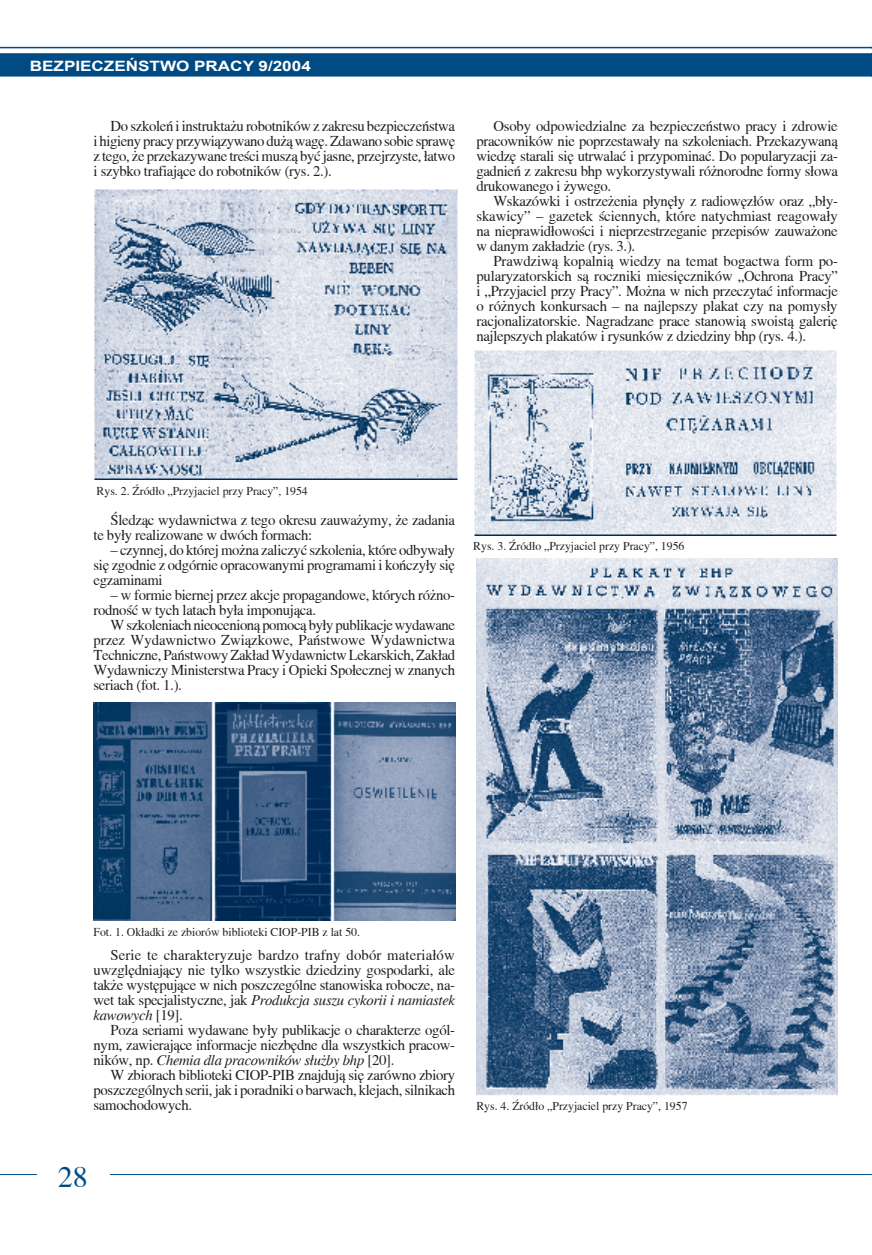
<style>
.page{position:relative;width:872px;height:1255px;background:#fff}
.page>*{position:absolute;margin:0;border:0;box-sizing:border-box;transform-origin:0 0}
.t1{font:30px "Toronto";color:#004b84}
.t2{font:15px/15px "Toronto";letter-spacing:-.02em;color:#231f20;text-align:justify}
.t3{font:700 14.25px "Arial";color:#fff;scale:1.2 1}
.t4{font:12px "Toronto";color:#231f20}
.s1{font-style:italic}
</style>
<div class="page">
<hr style="left:0;top:1174px;width:871px;height:1px;background:#004b84">
<div style="left:37px;top:1166px;width:72px;height:17px;background:#fff"></div>
<svg style="left:0;top:47px;width:872px;height:30px;background:#2d6a99"></svg>
<img style="left:474px;top:350px;width:363px;height:186px">
<img style="left:476px;top:558px;width:361px;height:537px">
<img style="left:94px;top:189px;width:364px;height:290px">
<img style="left:94px;top:703px;width:361px;height:217px">
<p class="t3" style="left:30px;top:56px;width:236px">BEZPIECZEŃSTWO PRACY 9/2004</p>
<p class="t2" style="left:94px;top:118px;width:363px;text-indent:17px">Do szkoleń i instruktażu robotników z zakresu bezpieczeństwa i higieny pracy przywiązywano dużą wagę. Zdawano sobie sprawę z tego, że przekazywane treści muszą być jasne, przejrzyste, łatwo i szybko trafiające do robotników (rys. 2.).</p>
<p class="t2" style="left:476px;top:118px;width:363px;text-indent:17px">Osoby odpowiedzialne za bezpieczeństwo pracy i zdrowie pracowników nie poprzestawały na szkoleniach. Przekazywaną wiedzę starali się utrwalać i przypominać. Do popularyzacji za&shy;gadnień z zakresu bhp wykorzystywali różnorodne formy słowa drukowanego i żywego.</p>
<p class="t2" style="left:476px;top:193px;width:363px;text-indent:17px">Wskazówki i ostrzeżenia płynęły z radiowęzłów oraz „bły&shy;skawicy” – gazetek ściennych, które natychmiast reagowały na nieprawidłowości i nieprzestrzeganie przepisów zauważone w danym zakładzie (rys. 3.).</p>
<p class="t2" style="left:476px;top:253px;width:363px;text-indent:17px">Prawdziwą kopalnią wiedzy na temat bogactwa form po&shy;pularyzatorskich są roczniki miesięczników „Ochrona Pracy” i „Przyjaciel przy Pracy”. Można w nich przeczytać informacje o różnych konkursach – na najlepszy plakat czy na pomysły racjonalizatorskie. Nagradzane prace stanowią swoistą galerię najlepszych plakatów i rysunków z dziedziny bhp (rys. 4.).</p>
<p class="t4" style="left:97px;top:484px;width:213px">Rys. 2. Źródło „Przyjaciel przy Pracy”, 1954</p>
<p class="t2" style="left:94px;top:512px;width:363px;text-indent:17px">Śledząc wydawnictwa z tego okresu zauważymy, że zadania te były realizowane w dwóch formach:</p>
<p class="t2" style="left:94px;top:542px;width:363px;text-indent:17px">– czynnej, do której można zaliczyć szkolenia, które odbywały się zgodnie z odgórnie opracowanymi programami i kończyły się egzaminami</p>
<p class="t2" style="left:94px;top:587px;width:363px;text-indent:17px">– w formie biernej przez akcje propagandowe, których różno&shy;rodność w tych latach była imponująca.</p>
<p class="t2" style="left:94px;top:617px;width:363px;text-indent:17px">W szkoleniach nieocenioną pomocą były publikacje wydawane przez Wydawnictwo Związkowe, Państwowe Wydawnictwa Techniczne, Państwowy Zakład Wydawnictw Lekarskich, Zakład Wydawniczy Ministerstwa Pracy i Opieki Społecznej w znanych seriach (fot. 1.).</p>
<p class="t4" style="left:473px;top:539px;width:213px">Rys. 3. Źródło „Przyjaciel przy Pracy”, 1956</p>
<p class="t4" style="left:94px;top:924px;width:268px">Fot. 1. Okładki ze zbiorów biblioteki CIOP-PIB z lat 50.</p>
<p class="t2" style="left:94px;top:947px;width:363px;text-indent:17px">Serie te charakteryzuje bardzo trafny dobór materiałów uwzględniający nie tylko wszystkie dziedziny gospodarki, ale także występujące w nich poszczególne stanowiska robocze, na&shy;wet tak specjalistyczne, jak <span class="s1">Produkcja suszu cykorii i namiastek kawowych</span> [19].</p>
<p class="t2" style="left:94px;top:1022px;width:363px;text-indent:17px">Poza seriami wydawane były publikacje o charakterze ogól&shy;nym, zawierające informacje niezbędne dla wszystkich pracow&shy;ników, np. <span class="s1">Chemia dla pracowników służby bhp</span> [20].</p>
<p class="t2" style="left:94px;top:1067px;width:363px;text-indent:17px">W zbiorach biblioteki CIOP-PIB znajdują się zarówno zbiory poszczególnych serii, jak i poradniki o barwach, klejach, silnikach samochodowych.</p>
<h1 class="t1" style="left:58px;top:1160px;width:31px">28</h1>
<p class="t4" style="left:476px;top:1098px;width:213px">Rys. 4. Źródło „Przyjaciel przy Pracy”, 1957</p>
</div>
